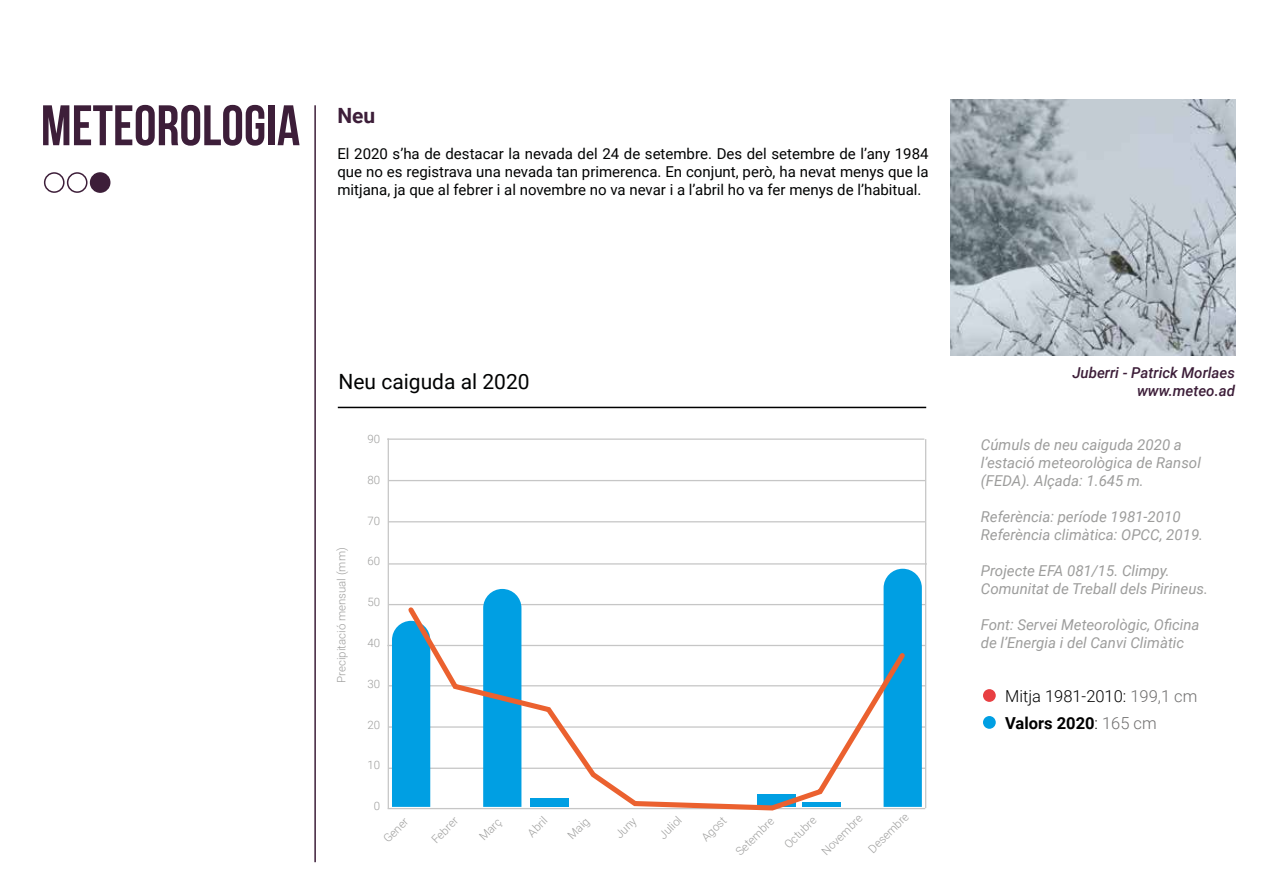
<style>
.page{position:relative;width:1263px;height:893px;background:#fff}
.page>*{position:absolute;margin:0;border:0;box-sizing:border-box;transform-origin:0 0}
.t1{font:57px "Bebas Neue";color:#3d1e39}
.t2{font:21px "Roboto";color:#010202}
.t3{font:700 21px "Roboto";color:#3d1e39}
.t4{font:300 16.5px/26.8px "Roboto";color:#000}
.t5{font:italic 15px/18px "Roboto";color:#9d9d9c}
.t6{font:15px/18px "Roboto";color:#010202;text-align:justify}
.t7{font:italic 500 15px/18px "Roboto";color:#3d1e39;text-align:right}
.t8{font:300 11.4px "Roboto";color:#9d9d9c}
.s1{color:#706f6f}
.s2{font-weight:700}
</style>
<div class="page">
<hr style="left:314px;top:105px;width:2px;height:757px;background:#3d1e39">
<div style="left:44px;top:172px;width:21px;height:21px;border:2px solid #3d1e39;border-radius:50%"></div>
<div style="left:67px;top:172px;width:21px;height:21px;border:2px solid #3d1e39;border-radius:50%"></div>
<div style="left:91px;top:173px;width:19px;height:19px;background:#3d1e39;border-radius:50%"></div>
<div style="left:90px;top:172px;width:20px;height:21px;border:2px solid #3d1e39;border-radius:50%"></div>
<hr style="left:338px;top:407px;width:588px;height:1px;background:#000">
<div style="left:983px;top:689px;width:13px;height:13px;background:#e83f42;border-radius:50%"></div>
<div style="left:983px;top:716px;width:13px;height:13px;background:#009fe3;border-radius:50%"></div>
<hr style="left:387px;top:645px;width:538px;height:1px;background:#c6c6c6">
<hr style="left:387px;top:438px;width:537px;height:2px;background:#c6c6c6">
<hr style="left:388px;top:604px;width:537px;height:1px;background:#c6c6c6">
<hr style="left:389px;top:563px;width:538px;height:2px;background:#c6c6c6">
<hr style="left:388px;top:685px;width:537px;height:1px;background:#c6c6c6">
<hr style="left:388px;top:480px;width:537px;height:1px;background:#c6c6c6">
<hr style="left:388px;top:726px;width:537px;height:2px;background:#c6c6c6">
<hr style="left:388px;top:521px;width:537px;height:1px;background:#c6c6c6">
<hr style="left:388px;top:768px;width:537px;height:1px;background:#c6c6c6">
<hr style="left:388px;top:808px;width:537px;height:1px;background:#c6c6c6">
<hr style="left:388px;top:438px;width:1px;height:371px;background:#c6c6c6">
<hr style="left:925px;top:439px;width:1px;height:369px;background:#c6c6c6">
<div style="left:392px;top:622px;width:12px;height:185px;background:#009fe3"></div>
<svg style="left:484px;top:589px;width:37px;height:14px"></svg>
<svg style="left:883px;top:569px;width:39px;height:238px;background:#0ca3e4"></svg>
<img style="left:950px;top:100px;width:285px;height:255px">
<svg style="left:404px;top:603px;width:505px;height:208px"></svg>
<h1 class="t1" style="left:41px;top:94px;width:261px">METEOROLOGIA</h1>
<h2 class="t3" style="left:337px;top:101px;width:39px">Neu</h2>
<p class="t6" style="left:337px;top:144px;width:593px">El 2020 s’ha de destacar la nevada del 24 de setembre. Des del setembre de l’any 1984 que no es registrava una nevada tan primerenca. En conjunt, però, ha nevat menys que la mitjana, ja que al febrer i al novembre no va nevar i a l’abril ho va fer menys de l’habitual.</p>
<h2 class="t2" style="left:338px;top:367px;width:193px">Neu caiguda al 2020</h2>
<p class="t8" style="left:333px;top:683px;width:137px;rotate:-90deg">Precipitació mensual (mm)</p>
<p class="t8" style="left:368px;top:431px;width:14px">90</p>
<p class="t8" style="left:368px;top:472px;width:14px">80</p>
<p class="t8" style="left:368px;top:513px;width:14px">70</p>
<p class="t8" style="left:368px;top:553px;width:14px">60</p>
<p class="t8" style="left:368px;top:594px;width:14px">50</p>
<p class="t8" style="left:368px;top:635px;width:14px">40</p>
<p class="t8" style="left:368px;top:676px;width:14px">30</p>
<p class="t8" style="left:368px;top:717px;width:14px">20</p>
<p class="t8" style="left:368px;top:757px;width:14px">10</p>
<p class="t8" style="left:374px;top:798px;width:8px">0</p>
<p class="t8" style="left:380px;top:835px;width:31px;rotate:-45deg">Gener</p>
<p class="t8" style="left:428px;top:836px;width:34px;rotate:-45deg">Febrer</p>
<p class="t8" style="left:476px;top:832px;width:27px;rotate:-45deg">Març</p>
<p class="t8" style="left:524px;top:829px;width:24px;rotate:-45deg">Abril</p>
<p class="t8" style="left:564px;top:831px;width:27px;rotate:-45deg">Maig</p>
<p class="t8" style="left:611px;top:831px;width:26px;rotate:-45deg">Juny</p>
<p class="t8" style="left:655px;top:831px;width:28px;rotate:-45deg">Juliol</p>
<p class="t8" style="left:698px;top:833px;width:31px;rotate:-45deg">Agost</p>
<p class="t8" style="left:732px;top:848px;width:50px;rotate:-45deg">Setembre</p>
<p class="t8" style="left:781px;top:840px;width:41px;rotate:-45deg">Octubre</p>
<p class="t8" style="left:818px;top:847px;width:54px;rotate:-45deg">Novembre</p>
<p class="t8" style="left:865px;top:845px;width:53px;rotate:-45deg">Desembre</p>
<p class="t7" style="left:1072px;top:363px;width:164px">Juberri - Patrick Morlaes www.meteo.ad</p>
<p class="t5" style="left:981px;top:436px;width:222px">Cúmuls de neu caiguda 2020 a l’estació meteorològica de Ransol (FEDA). Alçada: 1.645 m.</p>
<p class="t5" style="left:981px;top:508px;width:224px">Referència: període 1981-2010<br>Referència climàtica: OPCC, 2019.</p>
<p class="t5" style="left:981px;top:562px;width:229px">Projecte EFA 081/15. Climpy.<br>Comunitat de Treball dels Pirineus.</p>
<p class="t5" style="left:981px;top:616px;width:220px">Font: Servei Meteorològic, Oficina de l’Energia i del Canvi Climàtic</p>
<p class="t4" style="left:1005px;top:682px;width:194px">Mitja 1981-2010: <span class="s1">199,1 cm<br></span><span class="s2">Valors 2020</span>: <span class="s1">165 cm</span></p>
</div>
